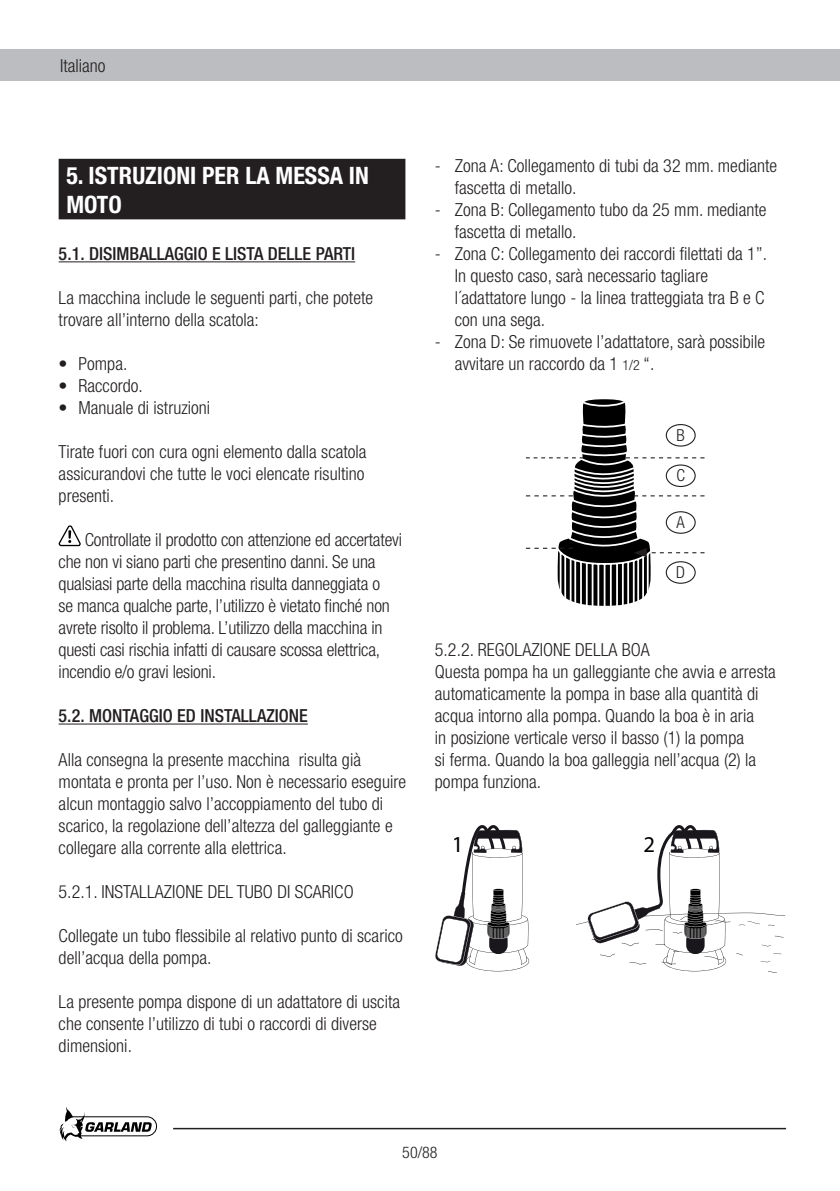
<style>
.page{position:relative;width:840px;height:1191px;background:#fff}
.page>*{position:absolute;margin:0;border:0;box-sizing:border-box;transform-origin:0 0}
.t1{font:700 condensed 24px/28.8px "Helvetica Neue";color:#fff}
.t2{font:22.8px "Myriad Pro";color:#000}
.t3{font:22.6px "Myriad Pro";color:#000}
.t4{font:300 condensed 18px/22px "Helvetica Neue";color:#231f20}
.t5{font:500 condensed 18px "Helvetica Neue";color:#231f20}
.t6{font:300 condensed 16.6px "Helvetica Neue";color:#231f20}
.t7{font:300 condensed 16px "Helvetica Neue";color:#231f20}
.s1{font-size:14px}
</style>
<div class="page">
<div style="left:0;top:50px;width:839px;height:31px;background:#bcbdc0"></div>
<svg style="left:59px;top:1107px;width:98px;height:34px"></svg>
<hr style="left:173px;top:1127px;width:612px;height:2px;background:#231f20">
<hr style="left:59px;top:261px;width:296px;height:1px;background:#231f20">
<hr style="left:59px;top:723px;width:249px;height:1px;background:#231f20">
<svg style="left:58px;top:526px;width:23px;height:21px"></svg>
<svg style="left:435px;top:825px;width:94px;height:146px"></svg>
<svg style="left:576px;top:825px;width:208px;height:148px"></svg>
<div style="left:60px;top:160px;width:344px;height:58px;background:#231f20"></div>
<div style="left:59px;top:159px;width:346px;height:60px;border:2px solid #231f20"></div>
<svg style="left:525px;top:399px;width:179px;height:207px"></svg>
<p class="t4" style="left:60px;top:55px;width:47px">Italiano</p>
<h1 class="t1" style="left:66px;top:161px;width:304px">5. ISTRUZIONI PER LA MESSA IN<br>MOTO</h1>
<p class="t5" style="left:59px;top:243px;width:298px">5.1. DISIMBALLAGGIO E LISTA DELLE PARTI</p>
<p class="t4" style="left:59px;top:286px;width:316px">La macchina include le seguenti parti, che potete trovare all’interno della scatola:</p>
<p class="t4" style="left:59px;top:352px;width:70px">• Pompa.</p>
<p class="t4" style="left:59px;top:374px;width:86px">• Raccordo.</p>
<p class="t4" style="left:59px;top:396px;width:153px">• Manuale di istruzioni</p>
<p class="t4" style="left:59px;top:440px;width:309px;text-align:justify">Tirate fuori con cura ogni elemento dalla scatola assicurandovi che tutte le voci elencate risultino presenti.</p>
<p class="t4" style="left:59px;top:528px;width:344px;text-indent:26px">Controllate il prodotto con attenzione ed accertatevi che non vi siano parti che presentino danni. Se una qualsiasi parte della macchina risulta danneggiata o<br>se manca qualche parte, l’utilizzo è vietato finché non avrete risolto il problema. L’utilizzo della macchina in questi casi rischia infatti di causare scossa elettrica, incendio e/o gravi lesioni.</p>
<p class="t5" style="left:59px;top:705px;width:250px">5.2. MONTAGGIO ED INSTALLAZIONE</p>
<p class="t4" style="left:59px;top:748px;width:349px">Alla consegna la presente macchina risulta già montata e pronta per l’uso. Non è necessario eseguire alcun montaggio salvo l’accoppiamento del tubo di scarico, la regolazione dell’altezza del galleggiante e collegare alla corrente alla elettrica.</p>
<p class="t4" style="left:59px;top:880px;width:296px">5.2.1. INSTALLAZIONE DEL TUBO DI SCARICO</p>
<p class="t4" style="left:59px;top:924px;width:345px">Collegate un tubo flessibile al relativo punto di scarico dell’acqua della pompa.</p>
<p class="t4" style="left:59px;top:990px;width:343px">La presente pompa dispone di un adattatore di uscita che consente l’utilizzo di tubi o raccordi di diverse dimensioni.</p>
<p class="t4" style="left:454px;top:155px;width:324px;text-indent:-20px">- Zona A: Collegamento di tubi da 32 mm. mediante fascetta di metallo.</p>
<p class="t4" style="left:454px;top:199px;width:313px;text-indent:-20px">- Zona B: Collegamento tubo da 25 mm. mediante fascetta di metallo.</p>
<p class="t4" style="left:454px;top:243px;width:313px;text-indent:-20px">- Zona C: Collegamento dei raccordi filettati da 1’’.<br>In questo caso, sarà necessario tagliare l´adattatore lungo - la linea tratteggiata tra B e C con una sega.</p>
<p class="t4" style="left:454px;top:330px;width:311px;text-indent:-20px">- Zona D: Se rimuovete l’adattatore, sarà possibile avvitare un raccordo da 1 <span class="s1">1/2</span> “.</p>
<p class="t6" style="left:676px;top:425px;width:10px">B</p>
<p class="t6" style="left:676px;top:466px;width:10px">C</p>
<p class="t6" style="left:676px;top:513px;width:10px">A</p>
<p class="t6" style="left:676px;top:562px;width:10px">D</p>
<p class="t4" style="left:434px;top:639px;width:342px">5.2.2. REGOLAZIONE DELLA BOA<br>Questa pompa ha un galleggiante che avvia e arresta automaticamente la pompa in base alla quantità di acqua intorno alla pompa. Quando la boa è in aria<br>in posizione verticale verso il basso (1) la pompa<br>si ferma. Quando la boa galleggia nell’acqua (2) la pompa funziona.</p>
<p class="t2" style="left:451px;top:832px;width:13px">1</p>
<p class="t3" style="left:643px;top:832px;width:13px">2</p>
<p class="t7" style="left:402px;top:1143px;width:37px">50/88</p>
</div>
